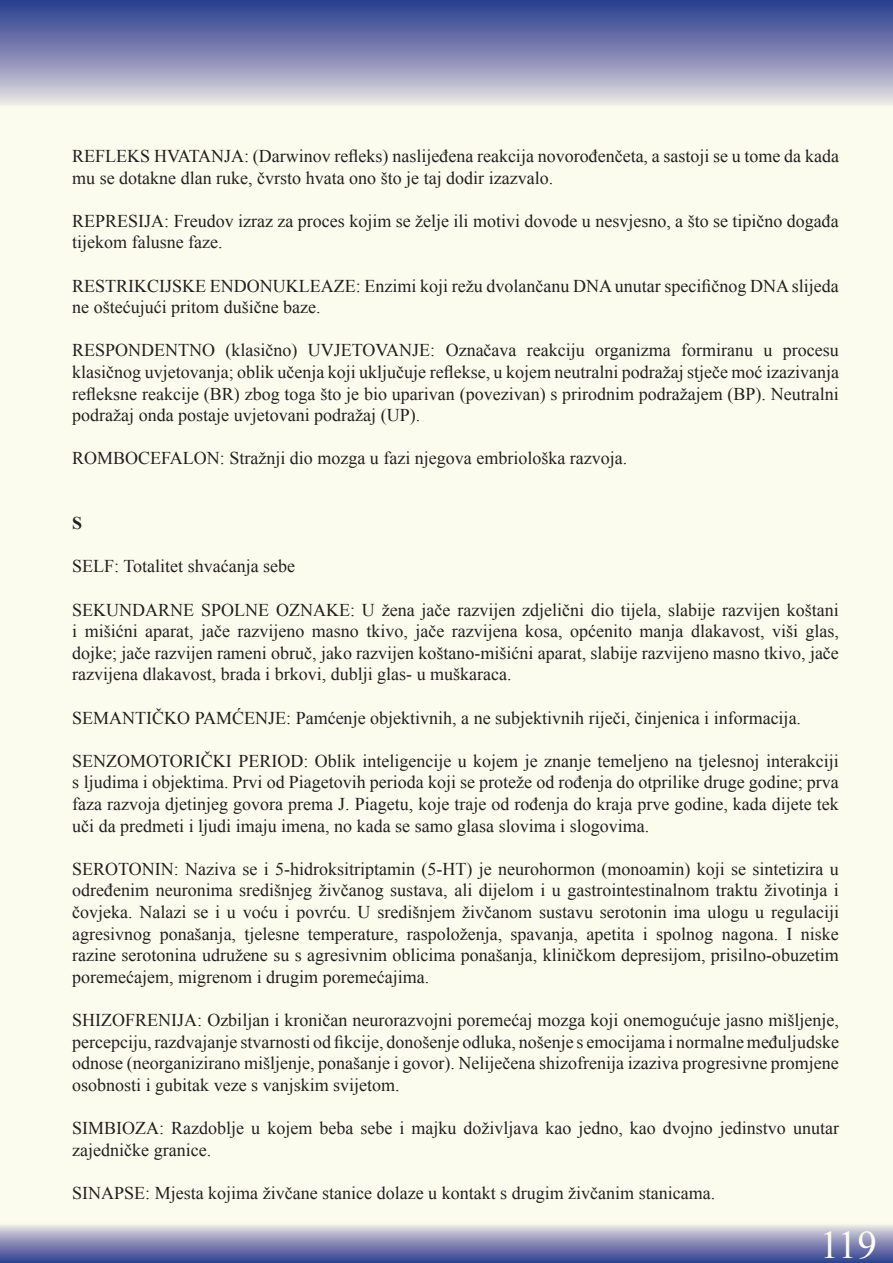
<style>
.page{position:relative;width:893px;height:1263px;background:#fbfcee}
.page>*{position:absolute;margin:0;border:0;box-sizing:border-box;transform-origin:0 0}
.t1{font:39px "Times New Roman";color:#fbfcee}
.t2{font:18px/21.6px "Times New Roman";color:#231f20;text-align:justify}
.t3{font:700 18px "Times New Roman";color:#231f20}
</style>
<div class="page">
<div style="left:0;top:0;width:893px;height:105px;background:linear-gradient(to bottom,#23368a,#e6dee1)"></div>
<div style="left:0;top:1222px;width:893px;height:41px;background:linear-gradient(to bottom,#f5efe9,#28378b)"></div>
<p class="t2" style="left:72px;top:145px;width:768px">REFLEKS HVATANJA: (Darwinov refleks) naslijeđena reakcija novorođenčeta, a sastoji se u tome da kada mu se dotakne dlan ruke, čvrsto hvata ono što je taj dodir izazvalo.</p>
<p class="t2" style="left:72px;top:210px;width:768px">REPRESIJA: Freudov izraz za proces kojim se želje ili motivi dovode u nesvjesno, a što se tipično događa tijekom falusne faze.</p>
<p class="t2" style="left:72px;top:274px;width:768px">RESTRIKCIJSKE ENDONUKLEAZE: Enzimi koji režu dvolančanu DNA unutar specifičnog DNA slijeda ne oštećujući pritom dušične baze.</p>
<p class="t2" style="left:72px;top:339px;width:768px">RESPONDENTNO (klasično) UVJETOVANJE: Označava reakciju organizma formiranu u procesu klasičnog uvjetovanja; oblik učenja koji uključuje reflekse, u kojem neutralni podražaj stječe moć izazivanja refleksne reakcije (BR) zbog toga što je bio uparivan (povezivan) s prirodnim podražajem (BP). Neutralni podražaj onda postaje uvjetovani podražaj (UP).</p>
<p class="t2" style="left:72px;top:447px;width:557px">ROMBOCEFALON: Stražnji dio mozga u fazi njegova embriološka razvoja.</p>
<p class="t3" style="left:72px;top:511px;width:12px">S</p>
<p class="t2" style="left:72px;top:555px;width:224px">SELF: Totalitet shvaćanja sebe</p>
<p class="t2" style="left:72px;top:598px;width:768px">SEKUNDARNE SPOLNE OZNAKE: U žena jače razvijen zdjelični dio tijela, slabije razvijen koštani i mišićni aparat, jače razvijeno masno tkivo, jače razvijena kosa, općenito manja dlakavost, viši glas, dojke; jače razvijen rameni obruč, jako razvijen koštano-mišićni aparat, slabije razvijeno masno tkivo, jače razvijena dlakavost, brada i brkovi, dublji glas- u muškaraca.</p>
<p class="t2" style="left:72px;top:706px;width:730px">SEMANTIČKO PAMĆENJE: Pamćenje objektivnih, a ne subjektivnih riječi, činjenica i informacija.</p>
<p class="t2" style="left:72px;top:750px;width:768px">SENZOMOTORIČKI PERIOD: Oblik inteligencije u kojem je znanje temeljeno na tjelesnoj interakciji s ljudima i objektima. Prvi od Piagetovih perioda koji se proteže od rođenja do otprilike druge godine; prva faza razvoja djetinjeg govora prema J. Piagetu, koje traje od rođenja do kraja prve godine, kada dijete tek uči da predmeti i ljudi imaju imena, no kada se samo glasa slovima i slogovima.</p>
<p class="t2" style="left:72px;top:858px;width:768px">SEROTONIN: Naziva se i 5-hidroksitriptamin (5-HT) je neurohormon (monoamin) koji se sintetizira u određenim neuronima središnjeg živčanog sustava, ali dijelom i u gastrointestinalnom traktu životinja i čovjeka. Nalazi se i u voću i povrću. U središnjem živčanom sustavu serotonin ima ulogu u regulaciji agresivnog ponašanja, tjelesne temperature, raspoloženja, spavanja, apetita i spolnog nagona. I niske razine serotonina udružene su s agresivnim oblicima ponašanja, kliničkom depresijom, prisilno-obuzetim poremećajem, migrenom i drugim poremećajima.</p>
<p class="t2" style="left:72px;top:1009px;width:768px">SHIZOFRENIJA: Ozbiljan i kroničan neurorazvojni poremećaj mozga koji onemogućuje jasno mišljenje, percepciju, razdvajanje stvarnosti od fikcije, donošenje odluka, nošenje s emocijama i normalne međuljudske odnose (neorganizirano mišljenje, ponašanje i govor). Neliječena shizofrenija izaziva progresivne promjene osobnosti i gubitak veze s vanjskim svijetom.</p>
<p class="t2" style="left:72px;top:1117px;width:768px">SIMBIOZA: Razdoblje u kojem beba sebe i majku doživljava kao jedno, kao dvojno jedinstvo unutar zajedničke granice.</p>
<p class="t2" style="left:72px;top:1182px;width:644px">SINAPSE: Mjesta kojima živčane stanice dolaze u kontakt s drugim živčanim stanicama.</p>
<h1 class="t1" style="left:820px;top:1218px;width:59px">119</h1>
</div>
